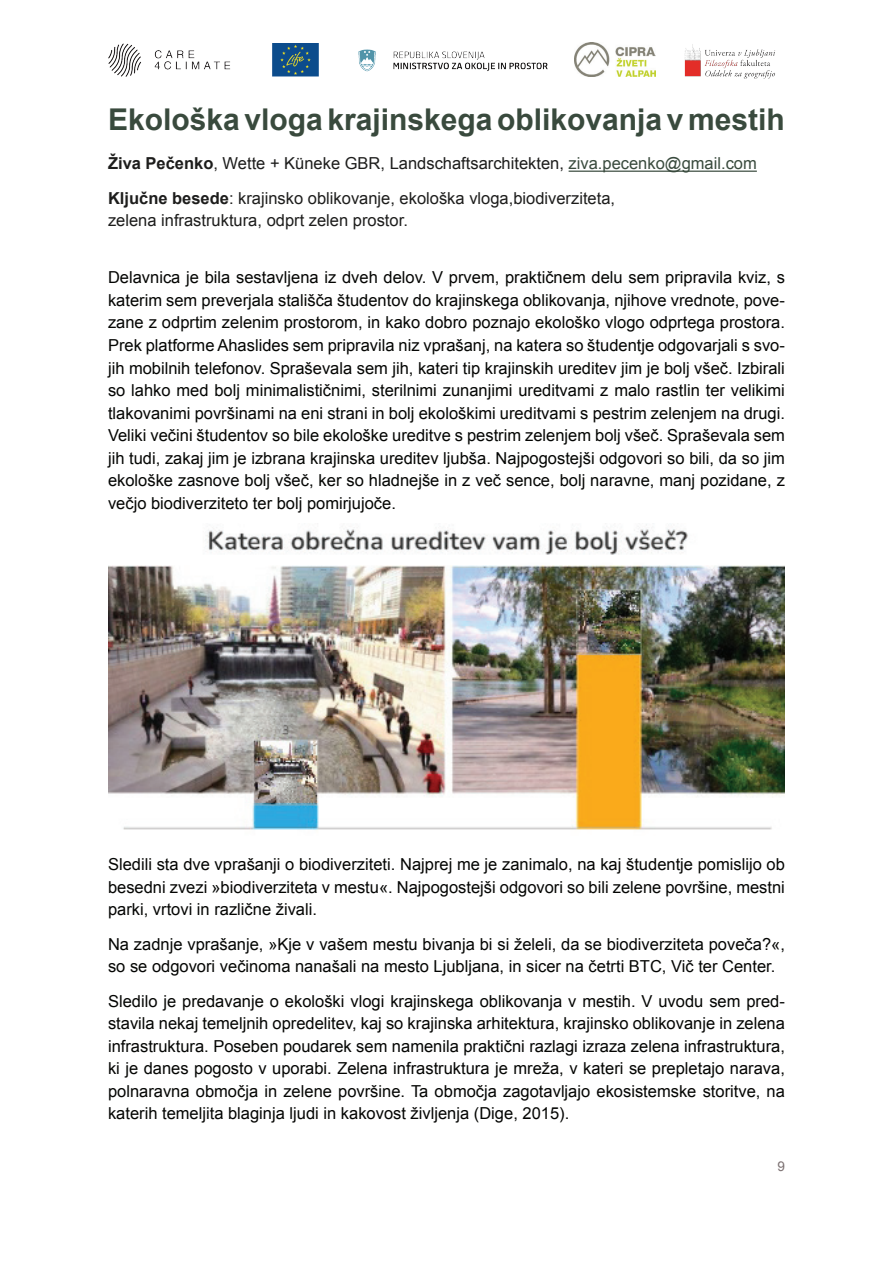
<style>
.page{position:relative;width:893px;height:1263px;background:#fff}
.page>*{position:absolute;margin:0;border:0;box-sizing:border-box;transform-origin:0 0}
.t1{font:700 30px "Arial";color:#394a3d}
.t2{font:16.5px/22.5px "Arial";color:#040503;text-align:justify}
.t3{font:16.5px/34.5px "Arial";color:#1d1d1c}
.t4{font:13.5px "Arial";color:#7b7071}
.s1{font-weight:700}
.s2{color:#394a3d}
</style>
<div class="page">
<img style="left:108px;top:43px;width:439px;height:34px">
<img style="left:575px;top:42px;width:81px;height:35px">
<img style="left:684px;top:44px;width:91px;height:35px">
<hr style="left:569px;top:171px;width:188px;height:1px;background:#394a3d">
<img style="left:108px;top:524px;width:676px;height:306px">
<h1 class="t1" style="left:108px;top:100px;width:678px">Ekološka vloga krajinskega oblikovanja v mestih</h1>
<p class="t3" style="left:108px;top:147px;width:650px"><span class="s1">Živa Pečenko</span>, Wette + Küneke GBR, Landschaftsarchitekten, <span class="s2">ziva.pecenko@gmail.com<br></span><span class="s1">Ključne besede</span>: krajinsko oblikovanje, ekološka vloga,biodiverziteta,</p>
<p class="t3" style="left:108px;top:204px;width:301px">zelena infrastruktura, odprt zelen prostor.</p>
<p class="t2" style="left:108px;top:267px;width:678px">Delavnica je bila sestavljena iz dveh delov. V prvem, praktičnem delu sem pripravila kviz, s katerim sem preverjala stališča študentov do krajinskega oblikovanja, njihove vrednote, pove&shy;zane z odprtim zelenim prostorom, in kako dobro poznajo ekološko vlogo odprtega prostora.<br>Prek platforme Ahaslides sem pripravila niz vprašanj, na katera so študentje odgovarjali s svo&shy;jih mobilnih telefonov. Spraševala sem jih, kateri tip krajinskih ureditev jim je bolj všeč. Izbirali so lahko med bolj minimalističnimi, sterilnimi zunanjimi ureditvami z malo rastlin ter velikimi tlakovanimi površinami na eni strani in bolj ekološkimi ureditvami s pestrim zelenjem na drugi.<br>Veliki večini študentov so bile ekološke ureditve s pestrim zelenjem bolj všeč. Spraševala sem jih tudi, zakaj jim je izbrana krajinska ureditev ljubša. Najpogostejši odgovori so bili, da so jim ekološke zasnove bolj všeč, ker so hladnejše in z več sence, bolj naravne, manj pozidane, z večjo biodiverziteto ter bolj pomirjujoče.</p>
<p class="t2" style="left:108px;top:853px;width:678px">Sledili sta dve vprašanji o biodiverziteti. Najprej me je zanimalo, na kaj študentje pomislijo ob besedni zvezi »biodiverziteta v mestu«. Najpogostejši odgovori so bili zelene površine, mestni parki, vrtovi in različne živali.</p>
<p class="t2" style="left:108px;top:933px;width:678px">Na zadnje vprašanje, »Kje v vašem mestu bivanja bi si želeli, da se biodiverziteta poveča?«, so se odgovori večinoma nanašali na mesto Ljubljana, in sicer na četrti BTC, Vič ter Center.</p>
<p class="t2" style="left:108px;top:990px;width:678px">Sledilo je predavanje o ekološki vlogi krajinskega oblikovanja v mestih. V uvodu sem pred&shy;stavila nekaj temeljnih opredelitev, kaj so krajinska arhitektura, krajinsko oblikovanje in zelena infrastruktura. Poseben poudarek sem namenila praktični razlagi izraza zelena infrastruktura, ki je danes pogosto v uporabi. Zelena infrastruktura je mreža, v kateri se prepletajo narava, polnaravna območja in zelene površine. Ta območja zagotavljajo ekosistemske storitve, na katerih temeljita blaginja ljudi in kakovost življenja (Dige, 2015).</p>
<p class="t4" style="left:777px;top:1157px;width:9px">9</p>
</div>
